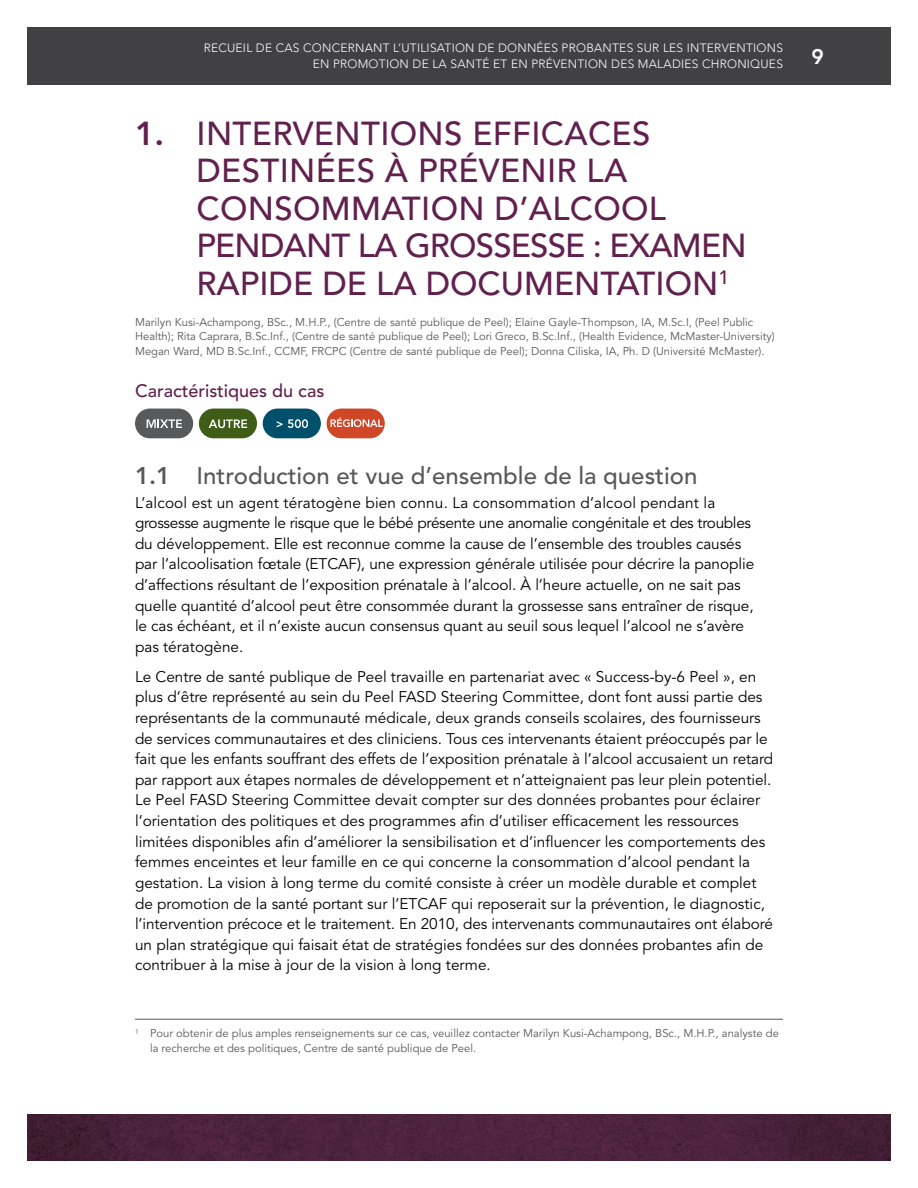
<style>
.page{position:relative;width:918px;height:1188px;background:#fff}
.page>*{position:absolute;margin:0;border:0;box-sizing:border-box;transform-origin:0 0}
.Heading_2__1{font:500 33px/37.5px "Avenir LT Std";letter-spacing:.01em;color:#61204d}
.Heading_3__1_1{font:500 24px "Avenir LT Std";color:#58595b}
.t1{font:800 21px "Avenir LT Std";color:#fff}
.Heading_4_-_Body{font:500 18px "Avenir LT Std";color:#61204d}
.BODY{font:15.3px/20.5px "Avenir LT Std";color:#000}
.t2{font:300 12px/16.5px "Avenir LT Std";letter-spacing:.02em;color:#fff;text-align:right}
.Source_-_No_caps{font:11.25px/14.2px "Avenir LT Std";color:#58595b}
.Heading_2__1-2{font:11.25px/14.2px "Avenir LT Std";color:#58595b}
.s1{font-weight:800}
</style>
<div class="page">
<svg style="left:27px;top:1115px;width:864px;height:46px;background:#4a223b"></svg>
<div style="left:778px;top:27px;width:113px;height:57px;background:#414042"></div>
<div style="left:27px;top:27px;width:756px;height:57px;background:#414042"></div>
<div style="left:135px;top:409px;width:58px;height:29px;background:#58595b;border-radius:15px"></div>
<svg style="left:147px;top:419px;width:35px;height:9px"></svg>
<div style="left:199px;top:409px;width:58px;height:29px;background:#405d18;border-radius:15px"></div>
<svg style="left:209px;top:419px;width:38px;height:9px"></svg>
<div style="left:263px;top:409px;width:58px;height:29px;background:#004f6b;border-radius:15px"></div>
<svg style="left:277px;top:419px;width:31px;height:9px"></svg>
<div style="left:327px;top:409px;width:58px;height:29px;background:#cf4727;border-radius:15px"></div>
<svg style="left:331px;top:417px;width:52px;height:10px"></svg>
<hr style="left:135px;top:1019px;width:648px;height:1px;background:#58595b">
<p class="t2" style="left:204px;top:40px;width:581px">RECUEIL DE CAS CONCERNANT L’UTILISATION DE DONNÉES PROBANTES SUR LES INTERVENTIONS<br>EN PROMOTION DE LA SANTÉ ET EN PRÉVENTION DES MALADIES CHRONIQUES</p>
<h2 class="Heading_2__1" style="left:196px;top:116px;width:552px;text-indent:-62px"><span class="s1">1.</span> INTERVENTIONS EFFICACES<br>DESTINÉES À PRÉVENIR LA<br>CONSOMMATION D’ALCOOL<br>PENDANT LA GROSSESSE : EXAMEN<br>RAPIDE DE LA DOCUMENTATION<sup>1</sup></h2>
<p class="Source_-_No_caps" style="left:135px;top:316px;width:641px">Marilyn Kusi-Achampong, BSc., M.H.P., (Centre de santé publique de Peel); Elaine Gayle-Thompson, IA, M.Sc.I, (Peel Public<br>Health); Rita Caprara, B.Sc.Inf., (Centre de santé publique de Peel); Lori Greco, B.Sc.Inf., (Health Evidence, McMaster-University)<br>Megan Ward, MD B.Sc.Inf., CCMF, FRCPC (Centre de santé publique de Peel); Donna Ciliska, IA, Ph. D (Université McMaster).</p>
<p class="Heading_4_-_Body" style="left:135px;top:381px;width:191px">Caractéristiques du cas</p>
<h3 class="Heading_3__1_1" style="left:135px;top:462px;width:564px"><span class="s1">1.1</span> Introduction et vue d’ensemble de la question</h3>
<p class="BODY" style="left:135px;top:492px;width:621px">L’alcool est un agent tératogène bien connu. La consommation d’alcool pendant la grossesse augmente le risque que le bébé présente une anomalie congénitale et des troubles du développement. Elle est reconnue comme la cause de l’ensemble des troubles causés par l’alcoolisation fœtale (ETCAF), une expression générale utilisée pour décrire la panoplie d’affections résultant de l’exposition prénatale à l’alcool. À l’heure actuelle, on ne sait pas quelle quantité d’alcool peut être consommée durant la grossesse sans entraîner de risque, le cas échéant, et il n’existe aucun consensus quant au seuil sous lequel l’alcool ne s’avère pas tératogène.</p>
<p class="BODY" style="left:135px;top:667px;width:640px">Le Centre de santé publique de Peel travaille en partenariat avec « Success-by-6 Peel », en plus d’être représenté au sein du Peel FASD Steering Committee, dont font aussi partie des représentants de la communauté médicale, deux grands conseils scolaires, des fournisseurs de services communautaires et des cliniciens. Tous ces intervenants étaient préoccupés par le fait que les enfants souffrant des effets de l’exposition prénatale à l’alcool accusaient un retard par rapport aux étapes normales de développement et n’atteignaient pas leur plein potentiel.<br>Le Peel FASD Steering Committee devait compter sur des données probantes pour éclairer l’orientation des politiques et des programmes afin d’utiliser efficacement les ressources limitées disponibles afin d’améliorer la sensibilisation et d’influencer les comportements des femmes enceintes et leur famille en ce qui concerne la consommation d’alcool pendant la gestation. La vision à long terme du comité consiste à créer un modèle durable et complet de promotion de la santé portant sur l’ETCAF qui reposerait sur la prévention, le diagnostic, l’intervention précoce et le traitement. En 2010, des intervenants communautaires ont élaboré un plan stratégique qui faisait état de stratégies fondées sur des données probantes afin de contribuer à la mise à jour de la vision à long terme.</p>
<h2 class="Heading_2__1-2" style="left:150px;top:1027px;width:630px;text-indent:-15px"><sup>1</sup> Pour obtenir de plus amples renseignements sur ce cas, veuillez contacter Marilyn Kusi-Achampong, BSc., M.H.P., analyste de la recherche et des politiques, Centre de santé publique de Peel.</h2>
<h3 class="t1" style="left:811px;top:44px;width:14px">9</h3>
</div>
